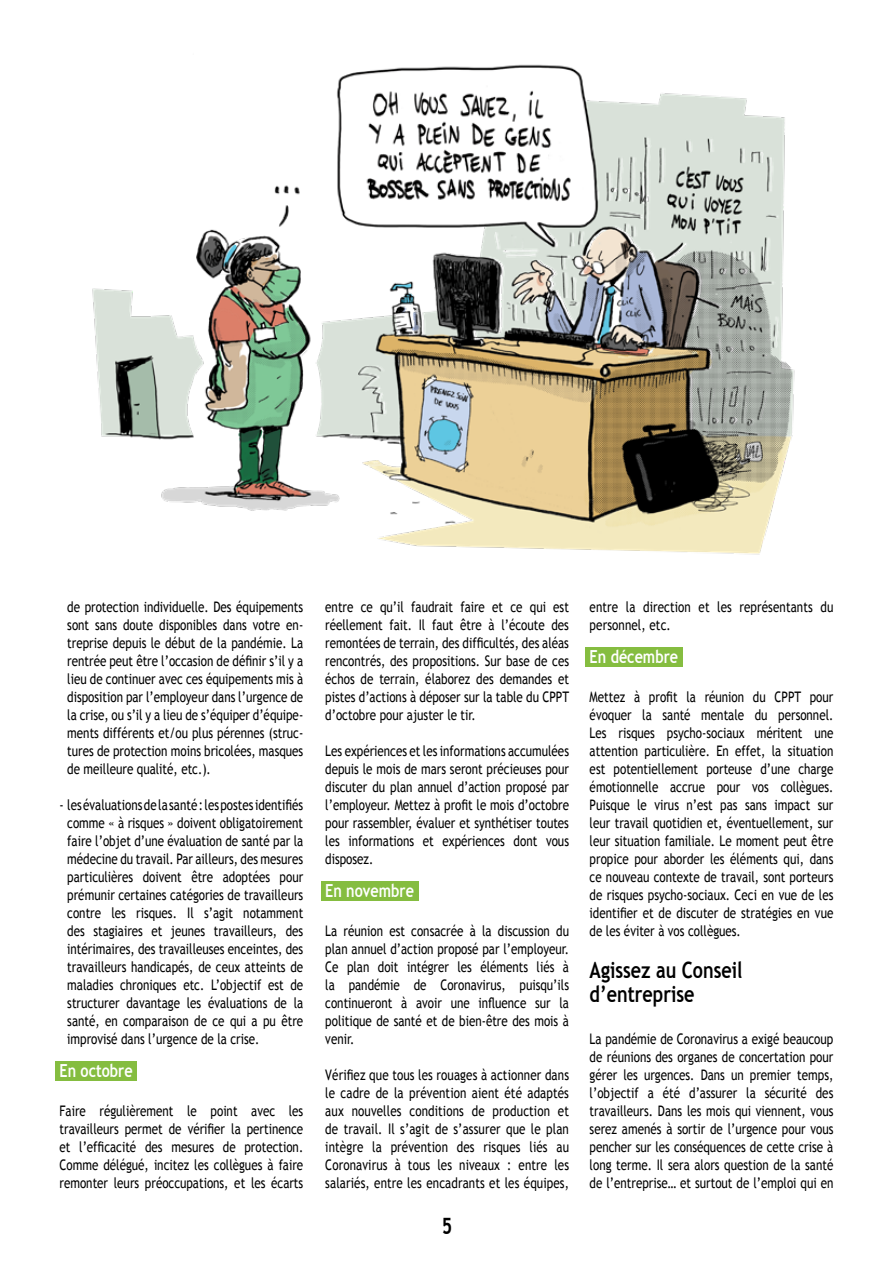
<style>
.page{position:relative;width:893px;height:1263px;background:#fff}
.page>*{position:absolute;margin:0;border:0;box-sizing:border-box;transform-origin:0 0}
.t1{font:700 22.5px/24px "Trebuchet MS";color:#000;scale:.8 1}
.t2{font:700 18px "Trebuchet MS";color:#fff;scale:.8 1}
.t3{font:14.55px/18px "Trebuchet MS";color:#000;text-align:justify;scale:.8 1}
</style>
<div class="page">
<div style="left:55px;top:1061px;width:82px;height:19px;background:#85bd40"></div>
<div style="left:321px;top:881px;width:97px;height:19px;background:#85bd40"></div>
<div style="left:585px;top:647px;width:97px;height:19px;background:#85bd40"></div>
<img style="left:92px;top:64px;width:703px;height:491px">
<p class="t3" style="left:67px;top:598px;width:296px">de protection individuelle. Des équipements sont sans doute disponibles dans votre en&shy;treprise depuis le début de la pandémie. La rentrée peut être l’occasion de définir s’il y a lieu de continuer avec ces équipements mis à disposition par l’employeur dans l’urgence de la crise, ou s’il y a lieu de s’équiper d’équipe&shy;ments différents et/ou plus pérennes (struc&shy;tures de protection moins bricolées, masques de meilleure qualité, etc.).</p>
<p class="t3" style="left:67px;top:796px;width:296px;text-indent:-8px">- les évaluations de la santé: les postes identifiés comme « à risques » doivent obligatoirement faire l’objet d’une évaluation de santé par la médecine du travail. Par ailleurs, des mesures particulières doivent être adoptées pour prémunir certaines catégories de travailleurs contre les risques. Il s’agit notamment des stagiaires et jeunes travailleurs, des intérimaires, des travailleuses enceintes, des travailleurs handicapés, de ceux atteints de maladies chroniques etc. L’objectif est de structurer davantage les évaluations de la santé, en comparaison de ce qui a pu être improvisé dans l’urgence de la crise.</p>
<p class="t2" style="left:60px;top:1059px;width:93px">En octobre</p>
<p class="t3" style="left:60px;top:1102px;width:306px">Faire régulièrement le point avec les travailleurs permet de vérifier la pertinence et l’efficacité des mesures de protection.<br>Comme délégué, incitez les collègues à faire remonter leurs préoccupations, et les écarts</p>
<p class="t3" style="left:325px;top:598px;width:306px">entre ce qu’il faudrait faire et ce qui est réellement fait. Il faut être à l’écoute des remontées de terrain, des difficultés, des aléas rencontrés, des propositions. Sur base de ces échos de terrain, élaborez des demandes et pistes d’actions à déposer sur la table du CPPT d’octobre pour ajuster le tir.</p>
<p class="t3" style="left:325px;top:742px;width:306px">Les expériences et les informations accumulées depuis le mois de mars seront précieuses pour discuter du plan annuel d’action proposé par l’employeur. Mettez à profit le mois d’octobre pour rassembler, évaluer et synthétiser toutes les informations et expériences dont vous disposez.</p>
<p class="t2" style="left:325px;top:879px;width:112px">En novembre</p>
<p class="t3" style="left:325px;top:922px;width:306px">La réunion est consacrée à la discussion du plan annuel d’action proposé par l’employeur.<br>Ce plan doit intégrer les éléments liés à la pandémie de Coronavirus, puisqu’ils continueront à avoir une influence sur la politique de santé et de bien-être des mois à venir.</p>
<p class="t3" style="left:325px;top:1066px;width:306px">Vérifiez que tous les rouages à actionner dans le cadre de la prévention aient été adaptés aux nouvelles conditions de production et de travail. Il s’agit de s’assurer que le plan intègre la prévention des risques liés au Coronavirus à tous les niveaux : entre les salariés, entre les encadrants et les équipes,</p>
<h1 class="t1" style="left:442px;top:1214px;width:15px">5</h1>
<p class="t3" style="left:590px;top:598px;width:306px">entre la direction et les représentants du personnel, etc.</p>
<p class="t2" style="left:590px;top:645px;width:112px">En décembre</p>
<p class="t3" style="left:590px;top:688px;width:306px">Mettez à profit la réunion du CPPT pour évoquer la santé mentale du personnel.<br>Les risques psycho-sociaux méritent une attention particulière. En effet, la situation est potentiellement porteuse d’une charge émotionnelle accrue pour vos collègues.<br>Puisque le virus n’est pas sans impact sur leur travail quotidien et, éventuellement, sur leur situation familiale. Le moment peut être propice pour aborder les éléments qui, dans ce nouveau contexte de travail, sont porteurs de risques psycho-sociaux. Ceci en vue de les identifier et de discuter de stratégies en vue de les éviter à vos collègues.</p>
<h1 class="t1" style="left:590px;top:958px;width:193px">Agissez au Conseil d’entreprise</h1>
<p class="t3" style="left:590px;top:1030px;width:306px">La pandémie de Coronavirus a exigé beaucoup de réunions des organes de concertation pour gérer les urgences. Dans un premier temps, l’objectif a été d’assurer la sécurité des travailleurs. Dans les mois qui viennent, vous serez amenés à sortir de l’urgence pour vous pencher sur les conséquences de cette crise à long terme. Il sera alors question de la santé de l’entreprise… et surtout de l’emploi qui en</p>
</div>
